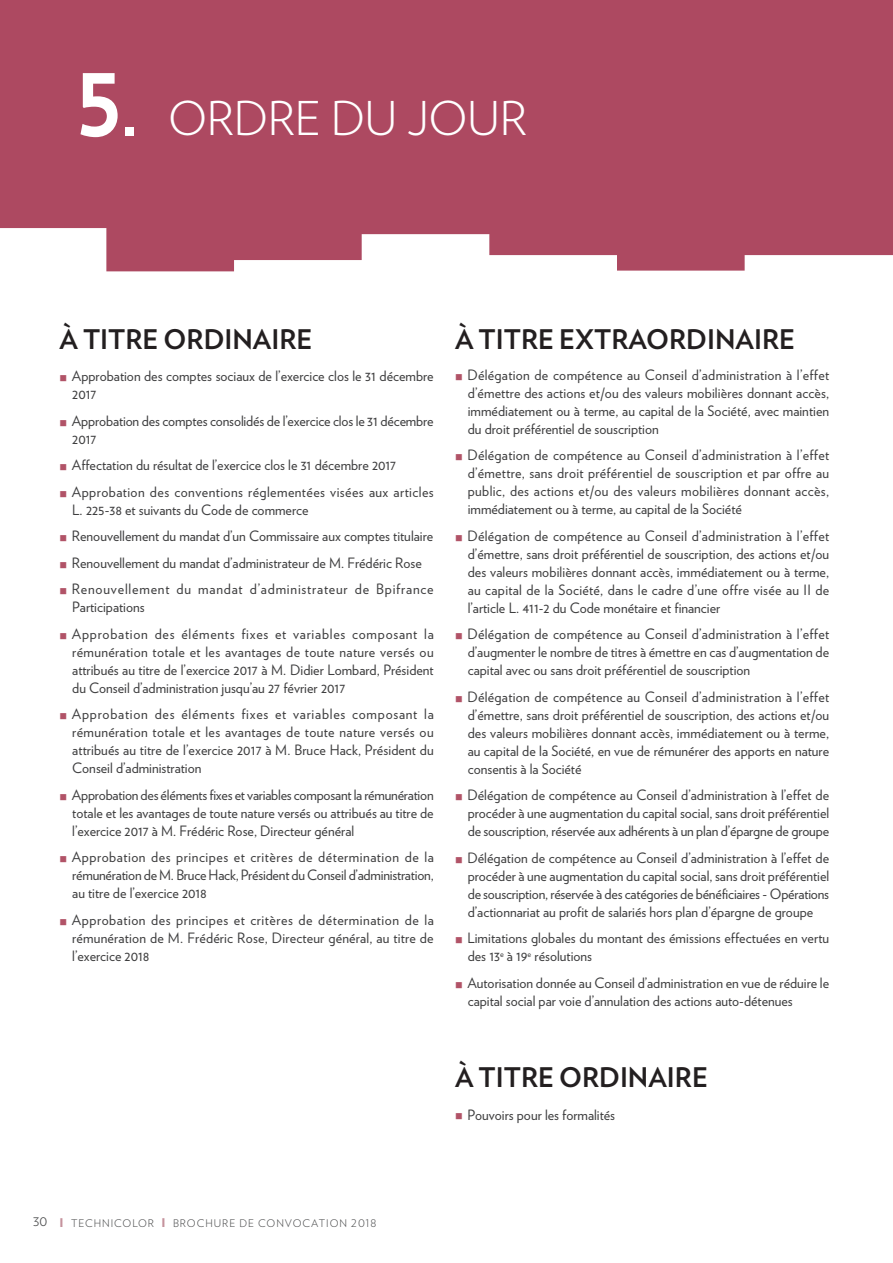
<style>
.page{position:relative;width:893px;height:1263px;background:#fff}
.page>*{position:absolute;margin:0;border:0;box-sizing:border-box;transform-origin:0 0}
.t1{font:700 108px "Verlag";color:#fff;scale:.9 1}
.t2{font:300 46.5px "Verlag";letter-spacing:-.01em;color:#fff}
.t3{font:700 27px "Verlag";color:#231f20}
.t4{font:14.25px/18px "Verlag";color:#3e3e3f;text-align:justify}
.t5{font:14.25px/18px "Verlag";letter-spacing:.03em;color:#3e3e3f}
.t6{font:14.25px/18px "Verlag";letter-spacing:.055em;color:#3e3e3f}
.t7{font:300 10.5px "Verlag";letter-spacing:.09em;color:#4b4c4d}
.s1{color:#b15367}
.s2{font-size:15px}
.s3{font-weight:900;font-size:12px;color:#c5929c}
</style>
<div class="page">
<div style="left:0;top:0;width:893px;height:271px;background:#ad4961"></div>
<div style="left:125px;top:128px;width:9px;height:8px;background:#fff"></div>
<h1 class="t1" style="left:75px;top:30px;width:54px">5</h1>
<h2 class="t2" style="left:168px;top:91px;width:360px">ORDRE DU JOUR</h2>
<h3 class="t3" style="left:60px;top:322px;width:255px">À TITRE ORDINAIRE</h3>
<p class="t4" style="left:72px;top:367px;width:363px;text-indent:-13px"><span class="s1">■</span> Approbation des comptes sociaux de l’exercice clos le 31 décembre<br>2017</p>
<p class="t4" style="left:72px;top:412px;width:363px;text-indent:-13px"><span class="s1">■</span> Approbation des comptes consolidés de l’exercice clos le 31 décembre<br>2017</p>
<p class="t4" style="left:60px;top:456px;width:338px"><span class="s1">■</span> Affectation du résultat de l’exercice clos le 31 décembre 2017</p>
<p class="t5" style="left:72px;top:483px;width:363px;text-indent:-13px"><span class="s1">■</span> Approbation des conventions réglementées visées aux articles<br>L. 225- 38 et suivants du Code de commerce</p>
<p class="t4" style="left:60px;top:527px;width:375px"><span class="s1">■</span> Renouvellement du mandat d’un Commissaire aux comptes titulaire</p>
<p class="t4" style="left:60px;top:554px;width:364px"><span class="s1">■</span> Renouvellement du mandat d’administrateur de M. Frédéric Rose</p>
<p class="t6" style="left:72px;top:580px;width:363px;text-indent:-13px"><span class="s1">■</span> Renouvellement du mandat d’administrateur de Bpifrance<br>Participations</p>
<p class="t4" style="left:72px;top:625px;width:363px;text-indent:-13px"><span class="s1">■</span> Approbation des éléments fixes et variables composant la rémunération totale et les avantages de toute nature versés ou attribués au titre de l’exercice 2017 à M. Didier Lombard, Président du Conseil d’administration jusqu’au 27 février 2017</p>
<p class="t4" style="left:72px;top:705px;width:363px;text-indent:-13px"><span class="s1">■</span> Approbation des élément s fixes et variables composant la rémunération totale et les avantages de toute nature versés ou attribués au titre de l’exercice 2017 à M. Bruce Hack, Président du Conseil d’administration</p>
<p class="t4" style="left:72px;top:786px;width:363px;text-indent:-13px"><span class="s1">■</span> Approbation des éléments fixes e t variables composant la rémunération totale et les avantages de toute nature versés ou attribués au titre de l’exercice 2017 à M. Frédéric Rose, Directeur général</p>
<p class="t4" style="left:72px;top:848px;width:363px;text-indent:-13px"><span class="s1">■</span> Approbation des principes et critères de détermination de la rémunération de M. Bruce Hack, Président du Conseil d’administration, au titre de l’exercice 2018</p>
<p class="t4" style="left:72px;top:911px;width:363px;text-indent:-13px"><span class="s1">■</span> Approbation des princ ipes et critères de détermination de la rémunération de M. Frédéric Rose, Directeur général, au titre de l’exercice 2018</p>
<h3 class="t3" style="left:455px;top:322px;width:342px">À TITRE EXTRAORDINAIRE</h3>
<p class="t4" style="left:468px;top:366px;width:363px;text-indent:-13px"><span class="s1">■</span> Délégation de compétence au Conseil d’administration à l’effet d’émettre des actions et/ou des valeurs mobilières donnant accès, immédiatement ou à terme, au capital de la Société, avec maintien du droit préférentiel de souscription</p>
<p class="t4" style="left:468px;top:446px;width:363px;text-indent:-13px"><span class="s1">■</span> Délégation de compétence au Conseil d’administration à l’effet d’émettre, sans droit préférentiel de souscription et par offre au public, des actions et/ou des valeurs mobilières donnant accès, immédiatement ou à terme, au capital de la Société</p>
<p class="t4" style="left:468px;top:527px;width:363px;text-indent:-13px"><span class="s1">■</span> Délégation de compétence au Conseil d’administration à l’effet d’émettre, sans droit préférentiel de souscription, des actions et/ou des valeurs mobilières donnant accès, immédiatement ou à terme, au capital de la Société, dans le cadre d’une offre visée au II de l’article L. 411-2 du Code monétaire et financier</p>
<p class="t4" style="left:468px;top:625px;width:363px;text-indent:-13px"><span class="s1">■</span> Délégation de compétence au Conseil d’administration à l’effet d’augmenter le nombre de titres à émettre en cas d’augmentation de capital avec ou sans droit préférentiel de souscription</p>
<p class="t4" style="left:468px;top:688px;width:363px;text-indent:-13px"><span class="s1">■</span> Délégation de compétence au Conseil d’administration à l’effet d’émettre, sans droit préférentiel de souscription, des actions et/ou des valeurs mobilières donnant accès, immédiatement ou à terme, au capital de la Société, en vue de rémunérer des apports en nature consentis à la Société</p>
<p class="t4" style="left:468px;top:786px;width:363px;text-indent:-13px"><span class="s1">■</span> Délégation de compétence au Conseil d’administration à l’effet de procéder à une augmentation du capital social, sans droit préférentiel de souscription, réservée aux adhérents à un plan d’épargne de groupe</p>
<p class="t4" style="left:468px;top:849px;width:363px;text-indent:-13px"><span class="s1">■</span> Délégation de compétence au Conseil d’administration à l’effet de procéder à une augmentation du capital social, sans droit préférentiel de souscription, réservée à des catégories de bénéficiaires - Opérations d’actionnariat au profit de salariés hors plan d’épargne de groupe</p>
<p class="t4" style="left:468px;top:929px;width:363px;text-indent:-13px"><span class="s1">■</span> Limitations globales du montant des émissions effectuées en vertu des 13<sup>e</sup> à 19<sup>e</sup> résolutions</p>
<p class="t4" style="left:468px;top:974px;width:363px;text-indent:-13px"><span class="s1">■</span> Autorisation donnée au Conseil d’administration en vue de réduire le capital social par voie d’annulation des actions auto-détenues</p>
<h3 class="t3" style="left:455px;top:1060px;width:255px">À TITRE ORDINAIRE</h3>
<p class="t4" style="left:455px;top:1105px;width:162px"><span class="s1">■</span> Pouvoirs pour les formalités</p>
<p class="t7" style="left:33px;top:1217px;width:345px"><span class="s2">30</span> <span class="s3">I</span> TECHNICOLOR <span class="s3">I</span> BROCHURE DE CONVOCATION 2018</p>
</div>
